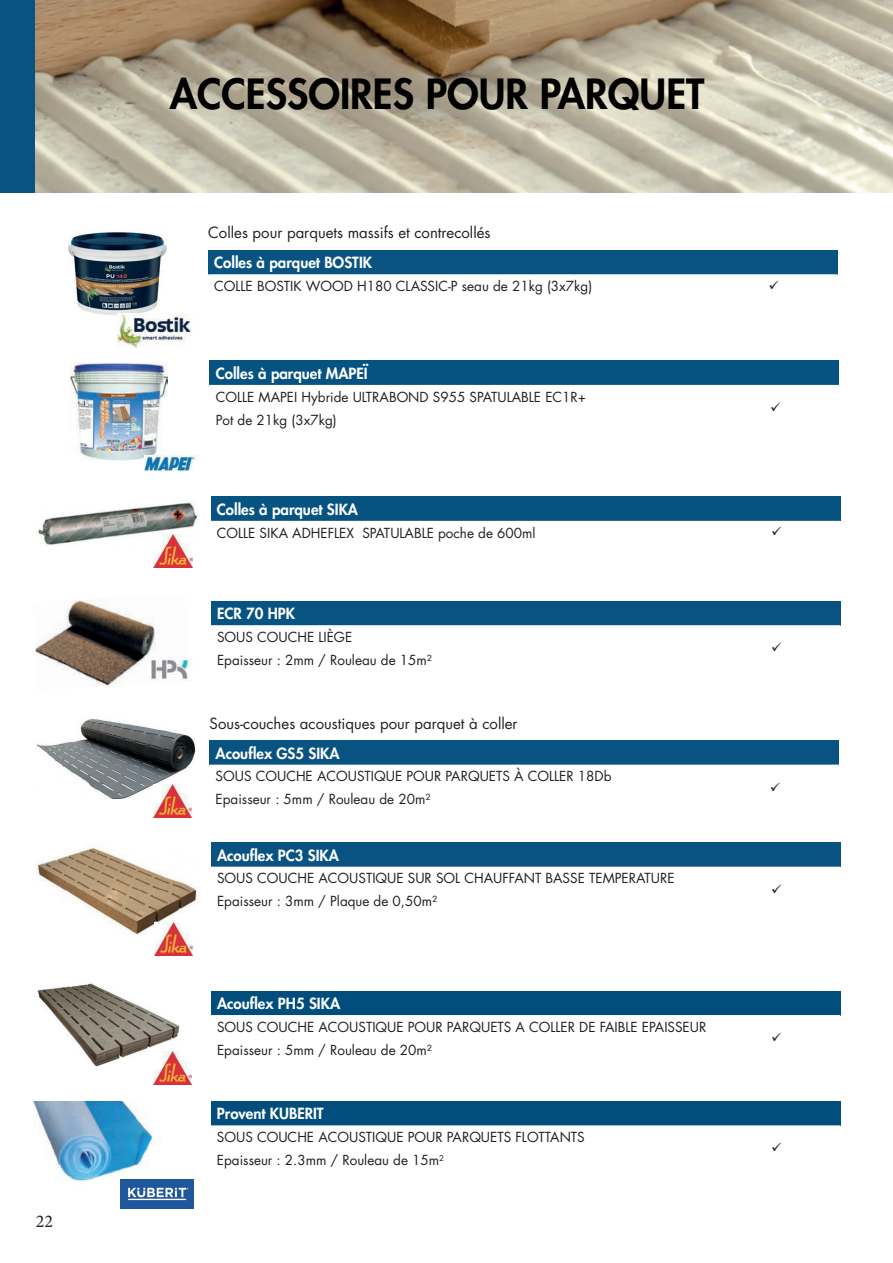
<style>
.page{position:relative;width:893px;height:1263px;background:#fff}
.page>*{position:absolute;margin:0;border:0;box-sizing:border-box;transform-origin:0 0}
.t1{font:800 40.5px "Futura LT";color:#000}
.t2{font:18px "Minion Pro";color:#231f20}
.t3{font:800 15px "Futura LT";color:#fff}
.t4{font:15px "Futura LT";color:#231f20}
.t5{font:13.5px "Futura LT";color:#231f20}
</style>
<div class="page">
<img style="left:34px;top:0;width:859px;height:193px">
<img style="left:68px;top:232px;width:111px;height:83px">
<img style="left:36px;top:847px;width:162px;height:88px">
<img style="left:36px;top:719px;width:160px;height:80px">
<img style="left:37px;top:983px;width:143px;height:83px">
<div style="left:208px;top:250px;width:629px;height:24px;background:#085381"></div>
<div style="left:210px;top:741px;width:629px;height:24px;background:#085381"></div>
<img style="left:118px;top:314px;width:73px;height:34px">
<img style="left:38px;top:502px;width:160px;height:43px">
<img style="left:154px;top:535px;width:38px;height:33px">
<div style="left:211px;top:497px;width:629px;height:24px;background:#065382"></div>
<img style="left:70px;top:363px;width:97px;height:97px">
<img style="left:145px;top:455px;width:51px;height:17px">
<div style="left:210px;top:361px;width:629px;height:24px;background:#065382"></div>
<img style="left:153px;top:784px;width:38px;height:33px">
<div style="left:211px;top:843px;width:629px;height:24px;background:#085381"></div>
<div style="left:211px;top:991px;width:629px;height:24px;background:#014e7d"></div>
<img style="left:155px;top:922px;width:38px;height:33px">
<img style="left:153px;top:1051px;width:38px;height:33px">
<div style="left:0;top:0;width:34px;height:193px;background:#085381"></div>
<img style="left:35px;top:600px;width:153px;height:86px">
<img style="left:146px;top:658px;width:45px;height:23px">
<img style="left:34px;top:1101px;width:119px;height:80px">
<div style="left:211px;top:1101px;width:629px;height:24px;background:#014e7d"></div>
<img style="left:120px;top:1179px;width:74px;height:29px">
<div style="left:211px;top:601px;width:629px;height:24px;background:#085381"></div>
<svg style="left:208px;top:274px;width:629px;height:1px"></svg>
<svg style="left:211px;top:1015px;width:629px;height:1px"></svg>
<svg style="left:211px;top:1125px;width:629px;height:1px"></svg>
<svg style="left:211px;top:625px;width:629px;height:1px"></svg>
<h2 class="t2" style="left:36px;top:1209px;width:19px">22</h2>
<p class="t1" style="left:170px;top:67px;width:536px">ACCESSOIRES POUR PARQUET</p>
<p class="t4" style="left:208px;top:223px;width:284px">Colles pour parquets massifs et contrecollés</p>
<p class="t3" style="left:214px;top:253px;width:159px">Colles à parquet BOSTIK</p>
<p class="t5" style="left:214px;top:277px;width:380px">COLLE BOSTIK WOOD H180 CLASSIC-P seau de 21kg (3x7kg)</p>
<p class="t3" style="left:216px;top:363px;width:153px">Colles à parquet MAPEÏ</p>
<p class="t5" style="left:216px;top:388px;width:372px">COLLE MAPEI Hybride ULTRABOND S955 SPATULABLE EC1R+</p>
<p class="t5" style="left:216px;top:411px;width:122px">Pot de 21kg (3x7kg)</p>
<p class="t3" style="left:217px;top:499px;width:143px">Colles à parquet SIKA</p>
<p class="t5" style="left:217px;top:524px;width:320px">COLLE SIKA ADHEFLEX SPATULABLE poche de 600ml</p>
<p class="t3" style="left:217px;top:604px;width:80px">ECR 70 HPK</p>
<p class="t5" style="left:217px;top:628px;width:137px">SOUS COUCHE LIÈGE</p>
<p class="t5" style="left:217px;top:651px;width:216px">Epaisseur : 2mm / Rouleau de 15m²</p>
<p class="t4" style="left:210px;top:713px;width:309px">Sous-couches acoustiques pour parquet à coller</p>
<p class="t3" style="left:216px;top:743px;width:126px">Acouflex GS5 SIKA</p>
<p class="t5" style="left:216px;top:768px;width:397px">SOUS COUCHE ACOUSTIQUE POUR PARQUETS À COLLER 18Db</p>
<p class="t5" style="left:216px;top:791px;width:216px">Epaisseur : 5mm / Rouleau de 20m²</p>
<p class="t3" style="left:217px;top:845px;width:124px">Acouflex PC3 SIKA</p>
<p class="t5" style="left:217px;top:870px;width:459px">SOUS COUCHE ACOUSTIQUE SUR SOL CHAUFFANT BASSE TEMPERATURE</p>
<p class="t5" style="left:217px;top:893px;width:221px">Epaisseur : 3mm / Plaque de 0,50m²</p>
<p class="t3" style="left:217px;top:993px;width:125px">Acouflex PH5 SIKA</p>
<p class="t5" style="left:217px;top:1018px;width:491px">SOUS COUCHE ACOUSTIQUE POUR PARQUETS A COLLER DE FAIBLE EPAISSEUR</p>
<p class="t5" style="left:217px;top:1041px;width:216px">Epaisseur : 5mm / Rouleau de 20m²</p>
<p class="t3" style="left:217px;top:1104px;width:108px">Provent KUBERIT</p>
<p class="t5" style="left:217px;top:1128px;width:369px">SOUS COUCHE ACOUSTIQUE POUR PARQUETS FLOTTANTS</p>
<p class="t5" style="left:217px;top:1151px;width:229px">Epaisseur : 2.3mm / Rouleau de 15m<sup>2</sup></p>
</div>
